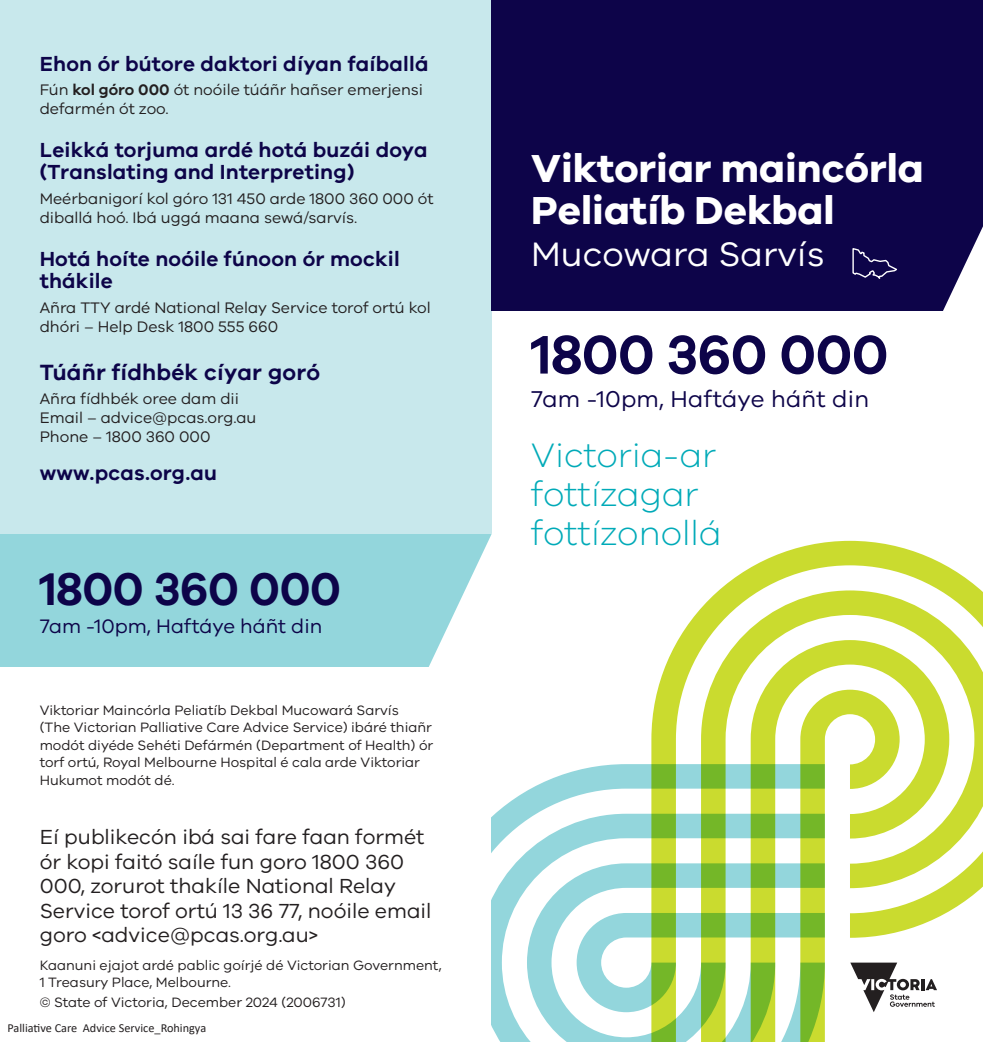
<style>
.page{position:relative;width:983px;height:1042px;background:#fff}
.page>*{position:absolute;margin:0;border:0;box-sizing:border-box;transform-origin:0 0}
.DL_Cover_Title{font:600 56px "VIC";letter-spacing:-.02em;color:#0d0449}
.Body_Copy{font:600 47.25px "VIC";letter-spacing:-.02em;color:#0d0449}
.DL_Cover_Title-2{font:700 40.25px "VIC";color:#fff}
.DL_Cover_Subtitle{font:300 35px/39.4px "VIC";color:#00aab8}
.DL_Cover_Title-3{font:35px "VIC";color:#fff}
.DL_Cover_Subtitle-2{font:23.62px "VIC";letter-spacing:.01em;color:#0d0449}
.Heading_2_Text{font:600 22.75px "VIC";letter-spacing:.01em;color:#0d0449}
.Body_Copy-2{font:21px/24.5px "VIC";color:#231f20}
.Heading_2_Text-2{font:600 21px/22.8px "VIC";letter-spacing:.01em;color:#0d0449}
.Body_Copy-3{font:20.12px "VIC";color:#0d0449}
.Body_Copy-4{font:15.75px/19.2px "VIC";color:#231f20}
.Body_Copy-5{font:14px/17.5px "VIC";color:#231f20}
.Body_Copy-6{font:12.25px "Calibri";color:#231f20}
.s1{font-weight:600}
</style>
<div class="page">
<svg style="left:491px;top:770px;width:85px;height:272px"></svg>
<svg style="left:527px;top:863px;width:49px;height:179px"></svg>
<svg style="left:657px;top:541px;width:324px;height:149px"></svg>
<svg style="left:700px;top:590px;width:282px;height:322px"></svg>
<svg style="left:750px;top:640px;width:199px;height:351px"></svg>
<div style="left:0;top:0;width:491px;height:666px;background:#c8e8ec"></div>
<div style="left:0;top:534px;width:491px;height:132px;background:#93d6dc"></div>
<div style="left:491px;top:0;width:491px;height:310px;background:#0d0449"></div>
<svg style="left:576px;top:690px;width:360px;height:352px"></svg>
<svg style="left:935px;top:228px;width:47px;height:83px"></svg>
<svg style="left:420px;top:531px;width:72px;height:136px"></svg>
<svg style="left:852px;top:248px;width:45px;height:31px"></svg>
<h2 class="Heading_2_Text-2" style="left:40px;top:52px;width:390px">Ehon ór bútore daktori díyan faíballá</h2>
<p class="Body_Copy-4" style="left:40px;top:79px;width:385px">Fún <span class="s1">kol góro 000</span> ót noóile túáñr hañser emerjensi defarmén ót zoo.</p>
<h2 class="Heading_2_Text-2" style="left:40px;top:138px;width:389px">Leikká torjuma ardé hotá buzái doya (Translating and Interpreting)</h2>
<p class="Body_Copy-4" style="left:40px;top:188px;width:395px">Meérbanigorí kol góro 131 450 arde 1800 360 000 ót diballá hoó. Ibá uggá maana sewá/sarvís.</p>
<h2 class="Heading_2_Text-2" style="left:40px;top:246px;width:361px">Hotá hoíte noóile fúnoon ór mockil thákile</h2>
<p class="Body_Copy-4" style="left:40px;top:297px;width:392px">Añra TTY ardé National Relay Service torof ortú kol dhóri – Help Desk 1800 555 660</p>
<h2 class="Heading_2_Text" style="left:40px;top:358px;width:282px">Túáñr fídhbék cíyar goró</h2>
<p class="Body_Copy-4" style="left:40px;top:388px;width:218px">Añra fídhbék oree dam dii<br>Email – advice@pcas.org.au<br>Phone – 1800 360 000</p>
<h2 class="Heading_2_Text-2" style="left:40px;top:461px;width:179px">www.pcas.org.au</h2>
<p class="Body_Copy" style="left:40px;top:560px;width:303px">1800 360 000</p>
<p class="Body_Copy-3" style="left:40px;top:614px;width:284px">7am -10pm, Haftáye háñt din</p>
<p class="Body_Copy-5" style="left:40px;top:701px;width:395px">Viktoriar Maincórla Peliatíb Dekbal Mucowará Sarvís<br>(The Victorian Palliative Care Advice Service) ibáré thiañr modót diyéde Sehéti Defármén (Department of Health) ór torf ortú, Royal Melbourne Hospital é cala arde Viktoriar Hukumot modót dé.</p>
<p class="Body_Copy-2" style="left:40px;top:824px;width:393px">Eí publikecón ibá sai fare faan formét ór kopi faitó saíle fun goro 1800 360<br>000, zorurot thakíle National Relay Service torof ortú 13 36 77, noóile email goro &lt;advice@pcas.org.au&gt;</p>
<p class="Body_Copy-5" style="left:40px;top:956px;width:403px">Kaanuni ejajot ardé pablic goírjé dé Victorian Government,<br>1 Treasury Place, Melbourne.</p>
<p class="Body_Copy-5" style="left:40px;top:993px;width:307px">© State of Victoria, December 2024 (2006731)</p>
<p class="Body_Copy-6" style="left:7px;top:1019px;width:200px">Palliative Care Advice Service_Rohingya</p>
<h1 class="DL_Cover_Title-2" style="left:531px;top:144px;width:394px">Viktoriar maincórla</h1>
<h1 class="DL_Cover_Title-2" style="left:531px;top:186px;width:305px">Peliatíb Dekbal</h1>
<h1 class="DL_Cover_Title-3" style="left:531px;top:233px;width:294px">Mucowara Sarvís</h1>
<h1 class="DL_Cover_Title" style="left:531px;top:321px;width:359px">1800 360 000</h1>
<h1 class="DL_Cover_Subtitle-2" style="left:531px;top:385px;width:339px">7am -10pm, Haftáye háñt din</h1>
<h1 class="DL_Cover_Subtitle" style="left:531px;top:434px;width:192px">Victoria-ar fottízagar fottízonollá</h1>
</div>
